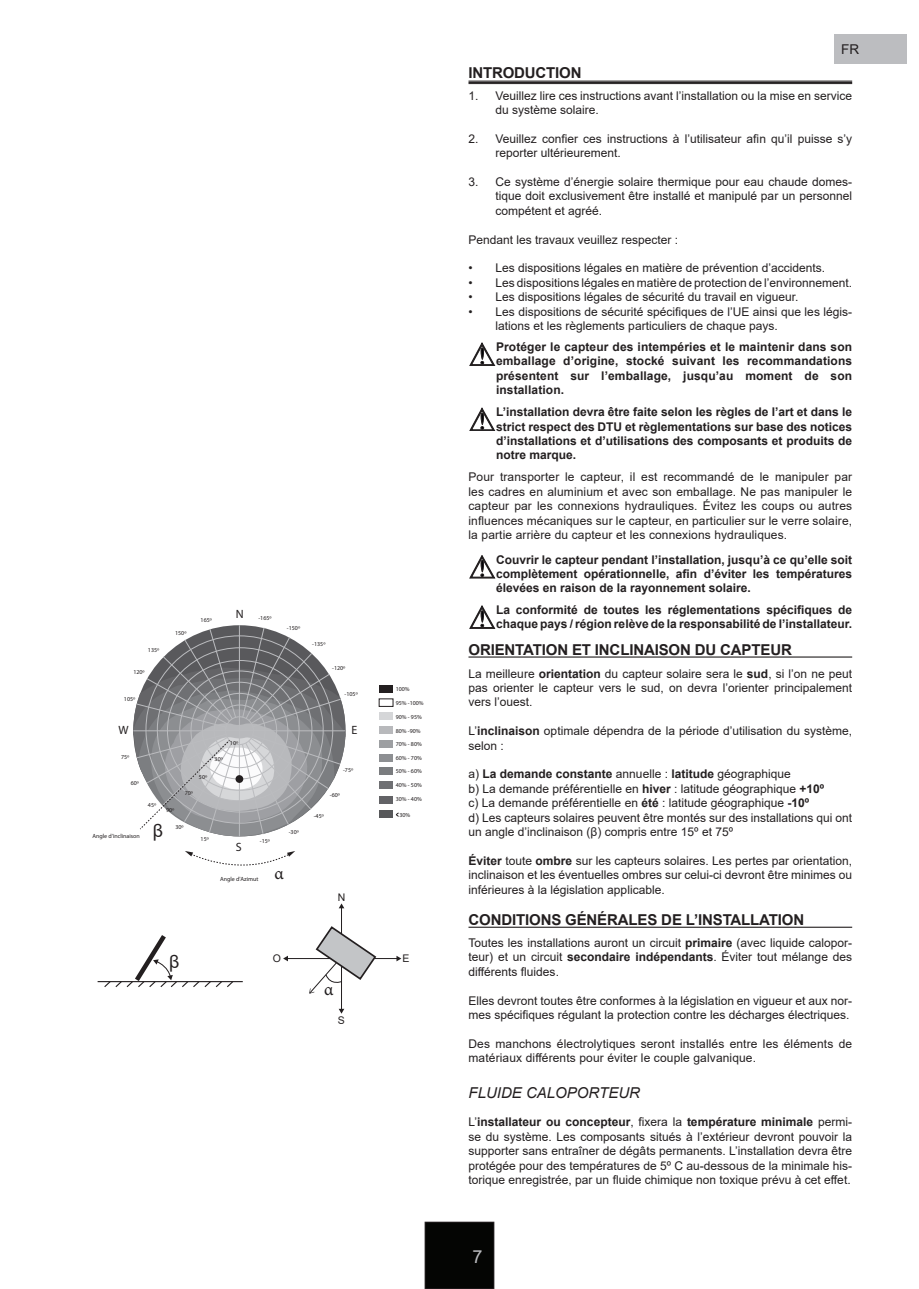
<style>
.page{position:relative;width:919px;height:1289px;background:#fff}
.page>*{position:absolute;margin:0;border:0;box-sizing:border-box;transform-origin:0 0}
.t1{font:18px "Minion Pro";color:#231f20}
.t2{font:18px "Arial";color:#231f20}
.t3{font:18px "Arial";color:#bcbdc0}
.t4{font:700 15px "Arial";letter-spacing:-.01em;color:#231f20}
.t5{font:italic 15px "Arial";color:#231f20}
.t6{font:13.5px "Arial";color:#231f20}
.t7{font:12px/14.4px "Arial";color:#231f20}
.t8{font:700 12px/14.4px "Arial";color:#231f20;text-align:justify}
.t9{font:12px "Myriad Pro";color:#231f20}
.t10{font:10.5px "Arial";color:#231f20}
.t11{font:6px "Myriad Pro";color:#231f20}
.s1{font-weight:700}
.s2{font-weight:400}
</style>
<div class="page">
<div style="left:425px;top:1222px;width:69px;height:66px;background:#040503"></div>
<div style="left:425px;top:1221px;width:69px;height:67px;border:1px solid #231f20"></div>
<div style="left:833px;top:34px;width:73px;height:30px;background:#bcbdc0"></div>
<hr style="left:468px;top:83px;width:384px;height:1px;background:#231f20">
<hr style="left:468px;top:82px;width:384px;height:1px;background:#231f20">
<hr style="left:468px;top:81px;width:384px;height:1px;background:#231f20">
<hr style="left:468px;top:926px;width:384px;height:1px;background:#231f20">
<hr style="left:468px;top:656px;width:384px;height:1px;background:#231f20">
<svg style="left:469px;top:408px;width:26px;height:23px"></svg>
<svg style="left:469px;top:342px;width:26px;height:24px"></svg>
<svg style="left:469px;top:555px;width:26px;height:23px"></svg>
<svg style="left:469px;top:605px;width:26px;height:23px"></svg>
<hr style="left:239px;top:625px;width:1px;height:211px;background:#bbbcbf">
<svg style="left:133px;top:627px;width:213px;height:239px"></svg>
<div style="left:379px;top:685px;width:14px;height:7px;background:#231f20"></div>
<div style="left:379px;top:712px;width:14px;height:8px;background:#d5d6d8"></div>
<div style="left:379px;top:726px;width:14px;height:8px;background:#b8b9bc"></div>
<div style="left:379px;top:739px;width:14px;height:8px;background:#9d9fa2"></div>
<div style="left:379px;top:753px;width:14px;height:8px;background:#8d8f92"></div>
<div style="left:379px;top:767px;width:14px;height:8px;background:#7a7c7f"></div>
<div style="left:379px;top:781px;width:14px;height:8px;background:#6f7073"></div>
<div style="left:379px;top:795px;width:14px;height:8px;background:#636366"></div>
<div style="left:379px;top:809px;width:14px;height:8px;background:#57585a"></div>
<svg style="left:395px;top:812px;width:4px;height:5px"></svg>
<hr style="left:98px;top:981px;width:145px;height:1px;background:#231f20">
<svg style="left:103px;top:935px;width:131px;height:52px"></svg>
<hr style="left:341px;top:966px;width:1px;height:43px;background:#231f20">
<svg style="left:338px;top:1008px;width:6px;height:5px"></svg>
<hr style="left:287px;top:958px;width:43px;height:1px;background:#231f20">
<svg style="left:283px;top:955px;width:5px;height:6px"></svg>
<svg style="left:309px;top:903px;width:92px;height:90px"></svg>
<p class="t11" style="left:148px;top:646px;width:13px">135º</p>
<p class="t11" style="left:133px;top:668px;width:13px">120º</p>
<p class="t11" style="left:124px;top:695px;width:13px">105º</p>
<p class="t11" style="left:175px;top:629px;width:13px">150º</p>
<p class="t11" style="left:201px;top:616px;width:13px">165º</p>
<p class="t9" style="left:236px;top:606px;width:9px">N</p>
<p class="t11" style="left:258px;top:614px;width:15px">-165º</p>
<p class="t11" style="left:287px;top:623px;width:15px">-150º</p>
<p class="t11" style="left:312px;top:640px;width:15px">-135º</p>
<p class="t11" style="left:332px;top:664px;width:15px">-120º</p>
<p class="t11" style="left:344px;top:690px;width:15px">-105º</p>
<p class="t9" style="left:118px;top:722px;width:12px">W</p>
<p class="t9" style="left:351px;top:722px;width:7px">E</p>
<p class="t11" style="left:121px;top:753px;width:10px">75º</p>
<p class="t11" style="left:131px;top:779px;width:10px">60º</p>
<p class="t11" style="left:92px;top:832px;width:49px">Angle d’inclinaison</p>
<p class="t11" style="left:230px;top:739px;width:10px">10º</p>
<p class="t11" style="left:214px;top:755px;width:10px">30º</p>
<p class="t11" style="left:199px;top:773px;width:10px">50º</p>
<p class="t11" style="left:148px;top:801px;width:10px">45º</p>
<p class="t11" style="left:166px;top:806px;width:10px">90º</p>
<p class="t11" style="left:185px;top:788px;width:10px">70º</p>
<p class="t2" style="left:153px;top:818px;width:12px">β</p>
<p class="t11" style="left:175px;top:823px;width:10px">30º</p>
<p class="t11" style="left:201px;top:835px;width:10px">15º</p>
<p class="t11" style="left:260px;top:837px;width:12px">-15º</p>
<p class="t9" style="left:236px;top:839px;width:7px">S</p>
<p class="t11" style="left:289px;top:827px;width:12px">-30º</p>
<p class="t11" style="left:220px;top:874px;width:40px">Angle d'Azimut</p>
<p class="t1" style="left:274px;top:861px;width:11px">α</p>
<p class="t11" style="left:343px;top:765px;width:12px">-75º</p>
<p class="t11" style="left:330px;top:791px;width:12px">-60º</p>
<p class="t11" style="left:314px;top:812px;width:12px">-45º</p>
<p class="t10" style="left:338px;top:890px;width:9px">N</p>
<p class="t11" style="left:395px;top:685px;width:15px">100%</p>
<p class="t11" style="left:395px;top:699px;width:30px">95% -100%</p>
<p class="t11" style="left:395px;top:713px;width:28px">90% - 95%</p>
<p class="t11" style="left:395px;top:727px;width:26px">80% -90%</p>
<p class="t11" style="left:395px;top:740px;width:28px">70% - 80%</p>
<p class="t11" style="left:395px;top:753px;width:28px">60% - 70%</p>
<p class="t11" style="left:395px;top:767px;width:28px">50% - 60%</p>
<p class="t11" style="left:395px;top:781px;width:28px">40% - 50%</p>
<p class="t11" style="left:395px;top:795px;width:28px">30% - 40%</p>
<p class="t11" style="left:399px;top:810px;width:12px">30%</p>
<p class="t2" style="left:169px;top:949px;width:12px">β</p>
<p class="t10" style="left:273px;top:951px;width:10px">O</p>
<p class="t10" style="left:402px;top:951px;width:9px">E</p>
<p class="t1" style="left:324px;top:977px;width:11px">α</p>
<p class="t10" style="left:338px;top:1012px;width:9px">S</p>
<p class="t4" style="left:468px;top:62px;width:114px">INTRODUCTION</p>
<p class="t6" style="left:841px;top:40px;width:19px">FR</p>
<p class="t7" style="left:495px;top:88px;width:358px;text-indent:-27px">1. Veuillez lire ces instructions avant l’installation ou la mise en service du système solaire.</p>
<p class="t7" style="left:495px;top:131px;width:358px;text-indent:-27px">2. Veuillez confier ces instructions à l’utilisateur afin qu’il puisse s’y reporter ultérieurement.</p>
<p class="t7" style="left:495px;top:174px;width:358px;text-align:justify;text-indent:-27px">3. Ce système d’énergie solaire thermique pour eau chaude domes&shy;tique doit exclusivement être installé et manipulé par un personnel compétent et agréé.</p>
<p class="t7" style="left:468px;top:232px;width:211px">Pendant les travaux veuillez respecter :</p>
<p class="t7" style="left:468px;top:261px;width:358px">• Les dispositions légales en matière de prévention d’accidents.</p>
<p class="t7" style="left:468px;top:275px;width:385px">• Les dispositions légales en matière de protection de l’environnement.</p>
<p class="t7" style="left:468px;top:290px;width:331px">• Les dispositions légales de sécurité du travail en vigueur.</p>
<p class="t7" style="left:495px;top:304px;width:358px;text-indent:-27px">• Les dispositions de sécurité spécifiques de l’UE ainsi que les légis&shy;lations et les règlements particuliers de chaque pays.</p>
<p class="t8" style="left:496px;top:340px;width:357px">Protéger le capteur des intempéries et le maintenir dans son emballage d’origine, stocké suivant les recommandations présentent sur l’emballage, jusqu’au moment de son installation.</p>
<p class="t8" style="left:496px;top:405px;width:357px">L’installation devra être faite selon les règles de l’art et dans le strict respect des DTU et règlementations sur base des notices d’installations et d’utilisations des composants et produits de notre marque.</p>
<p class="t7" style="left:468px;top:470px;width:385px;text-align:justify">Pour transporter le capteur, il est recommandé de le manipuler par les cadres en aluminium et avec son emballage. Ne pas manipuler le capteur par les connexions hydrauliques. Évitez les coups ou autres influences mécaniques sur le capteur, en particulier sur le verre solaire, la partie arrière du capteur et les connexions hydrauliques.</p>
<p class="t8" style="left:496px;top:552px;width:357px">Couvrir le capteur pendant l’installation, jusqu’à ce qu’elle soit complètement opérationnelle, afin d’éviter les températures élevées en raison de la rayonnement solaire.</p>
<p class="t8" style="left:496px;top:602px;width:357px">La conformité de toutes les réglementations spécifiques de chaque pays / région relève de la responsabilité de l’installateur.</p>
<p class="t4" style="left:468px;top:639px;width:325px">ORIENTATION ET INCLINAISON DU CAPTEUR</p>
<p class="t7" style="left:468px;top:666px;width:385px;text-align:justify">La meilleure <span class="s1">orientation</span> du capteur solaire sera le <span class="s1">sud</span>, si l’on ne peut pas orienter le capteur vers le sud, on devra l’orienter principalement vers l’ouest.</p>
<p class="t7" style="left:468px;top:723px;width:385px">L’<span class="s1">inclinaison</span> optimale dépendra de la période d’utilisation du système, selon :</p>
<p class="t8" style="left:468px;top:767px;width:324px"><span class="s2">a)</span> La demande constante <span class="s2">annuelle :</span> latitude <span class="s2">géographique</span></p>
<p class="t7" style="left:468px;top:781px;width:357px">b) La demande préférentielle en <span class="s1">hiver</span> : latitude géographique <span class="s1">+10º</span></p>
<p class="t7" style="left:468px;top:795px;width:342px">c) La demande préférentielle en <span class="s1">été</span> : latitude géographique <span class="s1">-10º</span></p>
<p class="t7" style="left:468px;top:810px;width:385px">d) Les capteurs solaires peuvent être montés sur des installations qui ont un angle d’inclinaison (β) compris entre 15º et 75º</p>
<p class="t7" style="left:468px;top:853px;width:385px;text-align:justify"><span class="s1">Éviter</span> toute <span class="s1">ombre</span> sur les capteurs solaires. Les pertes par orientation, inclinaison et les éventuelles ombres sur celui-ci devront être minimes ou inférieures à la législation applicable.</p>
<p class="t4" style="left:468px;top:909px;width:337px">CONDITIONS GÉNÉRALES DE L’INSTALLATION</p>
<p class="t7" style="left:468px;top:935px;width:385px;text-align:justify">Toutes les installations auront un circuit <span class="s1">primaire</span> (avec liquide calopor&shy;teur) et un circuit <span class="s1">secondaire indépendants</span>. Éviter tout mélange des différents fluides.</p>
<p class="t7" style="left:468px;top:993px;width:385px">Elles devront toutes être conformes à la législation en vigueur et aux nor&shy;mes spécifiques régulant la protection contre les décharges électriques.</p>
<p class="t7" style="left:468px;top:1036px;width:385px">Des manchons électrolytiques seront installés entre les éléments de matériaux différents pour éviter le couple galvanique.</p>
<p class="t5" style="left:468px;top:1082px;width:173px">FLUIDE CALOPORTEUR</p>
<p class="t7" style="left:468px;top:1114px;width:385px;text-align:justify">L’<span class="s1">installateur ou concepteur</span>, fixera la <span class="s1">température minimale</span> permi&shy;se du système. Les composants situés à l’extérieur devront pouvoir la supporter sans entraîner de dégâts permanents. L’installation devra être protégée pour des températures de 5º C au-dessous de la minimale his&shy;torique enregistrée, par un fluide chimique non toxique prévu à cet effet.</p>
<h1 class="t3" style="left:472px;top:1244px;width:12px">7</h1>
</div>
